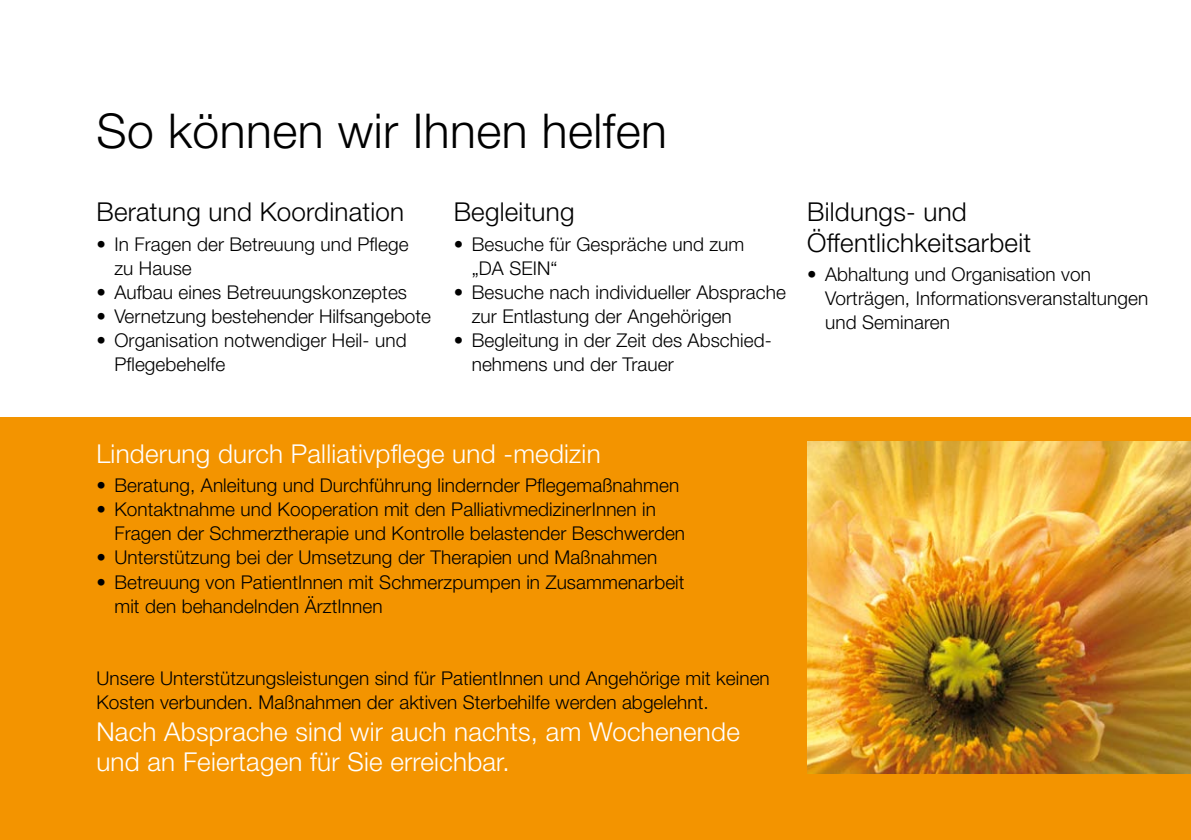
<style>
.page{position:relative;width:1191px;height:840px;background:#fff}
.page>*{position:absolute;margin:0;border:0;box-sizing:border-box;transform-origin:0 0}
.t1{font:300 48px "Helvetica Neue LT Std";letter-spacing:.01em;color:#000}
.t2{font:300 26px/30px "Helvetica Neue LT Std";letter-spacing:.01em;color:#fff}
.t3{font:300 26px/30px "Helvetica Neue LT Std";letter-spacing:.01em;color:#000}
.t4{font:300 19px/24px "Helvetica Neue LT Std";letter-spacing:.005em;color:#000}
</style>
<div class="page">
<div style="left:0;top:417px;width:1191px;height:422px;background:#f39400"></div>
<img style="left:807px;top:441px;width:384px;height:332px">
<h1 class="t1" style="left:96px;top:101px;width:572px">So können wir Ihnen helfen</h1>
<h2 class="t3" style="left:96px;top:196px;width:309px">Beratung und Koordination</h2>
<p class="t4" style="left:114px;top:232px;width:296px;text-indent:-18px">• In Fragen der Betreuung und Pflege zu Hause</p>
<p class="t4" style="left:96px;top:280px;width:312px">• Aufbau eines Betreuungskonzeptes</p>
<p class="t4" style="left:96px;top:304px;width:336px">• Vernetzung bestehender Hilfsangebote</p>
<p class="t4" style="left:114px;top:328px;width:294px;text-indent:-18px">• Organisation notwendiger Heil- und<br>Pflegebehelfe</p>
<h2 class="t3" style="left:454px;top:196px;width:122px">Begleitung</h2>
<p class="t4" style="left:472px;top:232px;width:274px;text-indent:-18px">• Besuche für Gespräche und zum „DA SEIN“</p>
<p class="t4" style="left:472px;top:280px;width:316px;text-indent:-18px">• Besuche nach individueller Absprache zur Entlastung der Angehörigen</p>
<p class="t4" style="left:472px;top:328px;width:299px;text-indent:-18px">• Begleitung in der Zeit des Abschied&shy;nehmens und der Trauer</p>
<h2 class="t3" style="left:807px;top:196px;width:225px">Bildungs- und<br>Öffentlichkeitsarbeit</h2>
<p class="t4" style="left:825px;top:262px;width:325px;text-indent:-18px">• Abhaltung und Organisation von<br>Vorträgen, Informationsveranstaltungen und Seminaren</p>
<h2 class="t2" style="left:96px;top:437px;width:506px">Linderung durch Palliativpflege und -medizin</h2>
<p class="t4" style="left:96px;top:473px;width:584px">• Beratung, Anleitung und Durchführung lindernder Pflegemaßnahmen</p>
<p class="t4" style="left:114px;top:497px;width:572px;text-indent:-18px">• Kontaktnahme und Kooperation mit den PalliativmedizinerInnen in<br>Fragen der Schmerztherapie und Kontrolle belastender Beschwerden</p>
<p class="t4" style="left:96px;top:545px;width:562px">• Unterstützung bei der Umsetzung der Therapien und Maßnahmen</p>
<p class="t4" style="left:114px;top:569px;width:571px;text-indent:-18px">• Betreuung von PatientInnen mit Schmerzpumpen in Zusammenarbeit mit den behandelnden ÄrztInnen</p>
<p class="t4" style="left:96px;top:666px;width:675px">Unsere Unterstützungsleistungen sind für PatientInnen und Angehörige mit keinen<br>Kosten verbunden. Maßnahmen der aktiven Sterbehilfe werden abgelehnt.</p>
<h2 class="t2" style="left:96px;top:716px;width:645px">Nach Absprache sind wir auch nachts, am Wochenende und an Feiertagen für Sie erreichbar.</h2>
</div>
